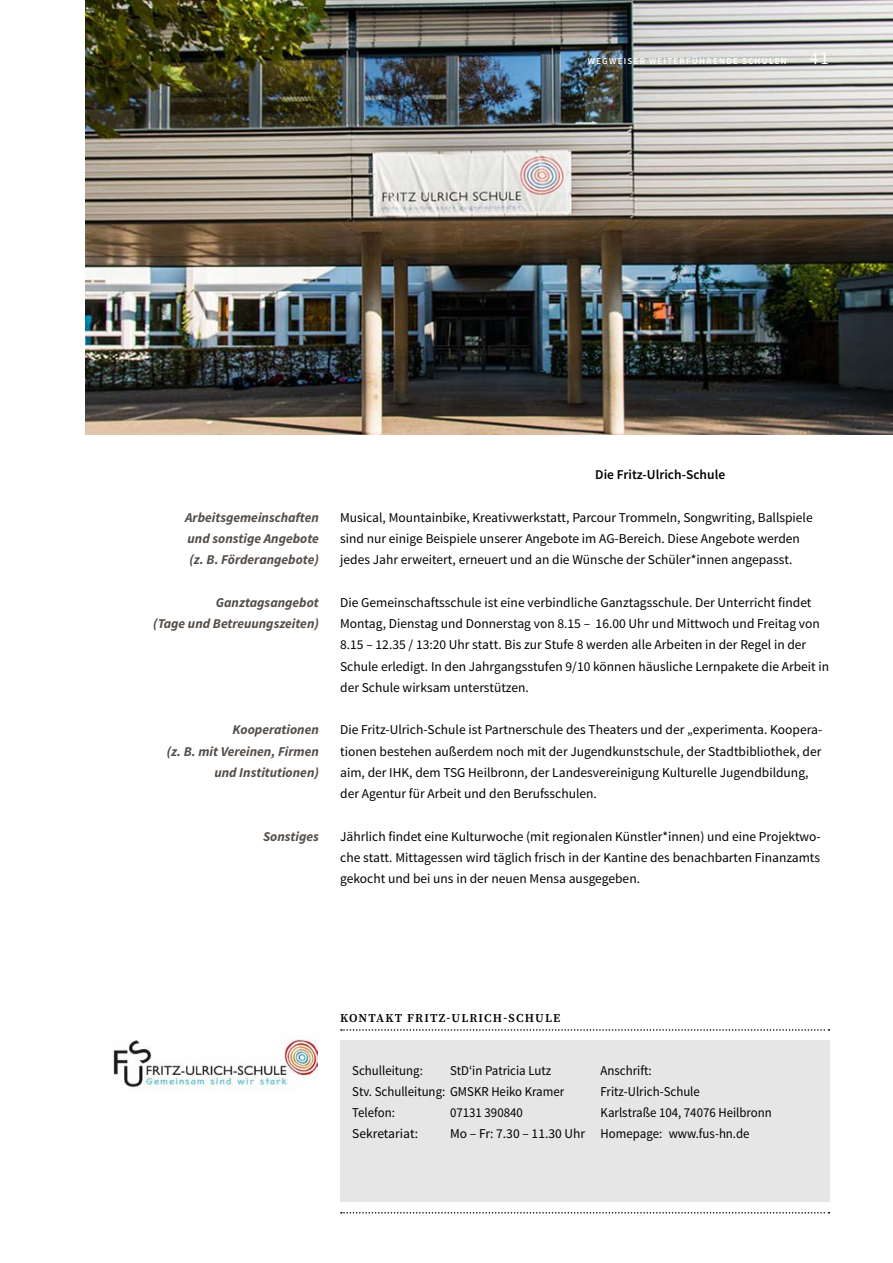
<style>
.page{position:relative;width:893px;height:1263px;background:#fff}
.page>*{position:absolute;margin:0;border:0;box-sizing:border-box;transform-origin:0 0}
.t1{font:18px "Source Serif Pro";color:#fff}
._04_Fließtext{font:13.5px/21.3px "Source Sans Pro";color:#000}
.t2{font:italic 700 13.5px/21.3px "Source Sans Pro";color:#544d48;text-align:right}
._04_Fließtext-2{font:13.5px "Source Sans Pro";color:#000;scale:.95 1}
.t3{font:600 13.5px "Source Sans Pro";color:#000}
._07_Infokastenüberschrift{font:600 12px "Source Serif Pro";letter-spacing:.095em;color:#000}
.t4{font:600 9px "Source Sans Pro";letter-spacing:.145em;color:#fff}
</style>
<div class="page">
<div style="left:340px;top:1040px;width:489px;height:162px;background:#e7e6e6"></div>
<svg style="left:341px;top:1029px;width:488px;height:2px"></svg>
<svg style="left:341px;top:1212px;width:488px;height:1px"></svg>
<img style="left:85px;top:0;width:808px;height:434px">
<img style="left:113px;top:1038px;width:204px;height:53px">
<p class="t4" style="left:588px;top:55px;width:200px">WEGWEISER WEITERFÜHRENDE SCHULEN</p>
<h1 class="t1" style="left:809px;top:46px;width:21px">41</h1>
<h3 class="t2" style="left:185px;top:507px;width:135px;text-align:justify">Arbeitsgemeinschaften und sonstige Angebote (z. B. Förderangebote)</h3>
<h3 class="t2" style="left:153px;top:592px;width:167px">Ganztagsangebot<br>(Tage und Betreuungszeiten)</h3>
<h3 class="t2" style="left:167px;top:719px;width:154px">Kooperationen<br>(z. B. mit Vereinen, Firmen und Institutionen)</h3>
<h3 class="t2" style="left:263px;top:825px;width:57px">Sonstiges</h3>
<p class="t3" style="left:595px;top:466px;width:131px">Die Fritz-Ulrich-Schule</p>
<p class="_04_Fließtext" style="left:340px;top:507px;width:474px">Musical, Mountainbike, Kreativwerkstatt, Parcour Trommeln, Songwriting, Ballspiele sind nur einige Beispiele unserer Angebote im AG-Bereich. Diese Angebote werden jedes Jahr erweitert, erneuert und an die Wünsche der Schüler*innen angepasst.</p>
<p class="_04_Fließtext" style="left:340px;top:592px;width:491px">Die Gemeinschaftsschule ist eine verbindliche Ganztagsschule. Der Unterricht findet Montag, Dienstag und Donnerstag von 8.15 – 16.00 Uhr und Mittwoch und Freitag von 8.15 – 12.35 / 13:20 Uhr statt. Bis zur Stufe 8 werden alle Arbeiten in der Regel in der Schule erledigt. In den Jahrgangsstufen 9/10 können häusliche Lernpakete die Arbeit in der Schule wirksam unterstützen.</p>
<p class="_04_Fließtext" style="left:340px;top:719px;width:484px">Die Fritz-Ulrich-Schule ist Partnerschule des Theaters und der „experimenta. Koopera&shy;tionen bestehen außerdem noch mit der Jugendkunstschule, der Stadtbibliothek, der aim, der IHK, dem TSG Heilbronn, der Landesvereinigung Kulturelle Jugendbildung, der Agentur für Arbeit und den Berufsschulen.</p>
<p class="_04_Fließtext" style="left:340px;top:826px;width:482px;text-align:justify">Jährlich findet eine Kulturwoche (mit regionalen Künstler*innen) und eine Projektwo&shy;che statt. Mittagessen wird täglich frisch in der Kantine des benachbarten Finanzamts gekocht und bei uns in der neuen Mensa ausgegeben.</p>
<h4 class="_07_Infokastenüberschrift" style="left:340px;top:1009px;width:222px">KONTAKT FRITZ-ULRICH-SCHULE</h4>
<p class="_04_Fließtext-2" style="left:352px;top:1062px;width:76px">Schulleitung:</p>
<p class="_04_Fließtext-2" style="left:450px;top:1062px;width:108px">StD‘in Patricia Lutz</p>
<p class="_04_Fließtext-2" style="left:352px;top:1083px;width:225px">Stv. Schulleitung: GMSKR Heiko Kramer</p>
<p class="_04_Fließtext-2" style="left:352px;top:1104px;width:46px">Telefon:</p>
<p class="_04_Fließtext-2" style="left:450px;top:1104px;width:78px">07131 390840</p>
<p class="_04_Fließtext" style="left:352px;top:1123px;width:67px">Sekretariat:</p>
<p class="_04_Fließtext" style="left:450px;top:1123px;width:137px">Mo – Fr: 7.30 – 11.30 Uhr</p>
<p class="_04_Fließtext-2" style="left:601px;top:1062px;width:55px">Anschrift:</p>
<p class="_04_Fließtext-2" style="left:601px;top:1083px;width:106px">Fritz-Ulrich-Schule</p>
<p class="_04_Fließtext-2" style="left:601px;top:1104px;width:182px">Karlstraße 104, 74076 Heilbronn</p>
<p class="_04_Fließtext-2" style="left:601px;top:1125px;width:158px">Homepage: www.fus-hn.de</p>
</div>
